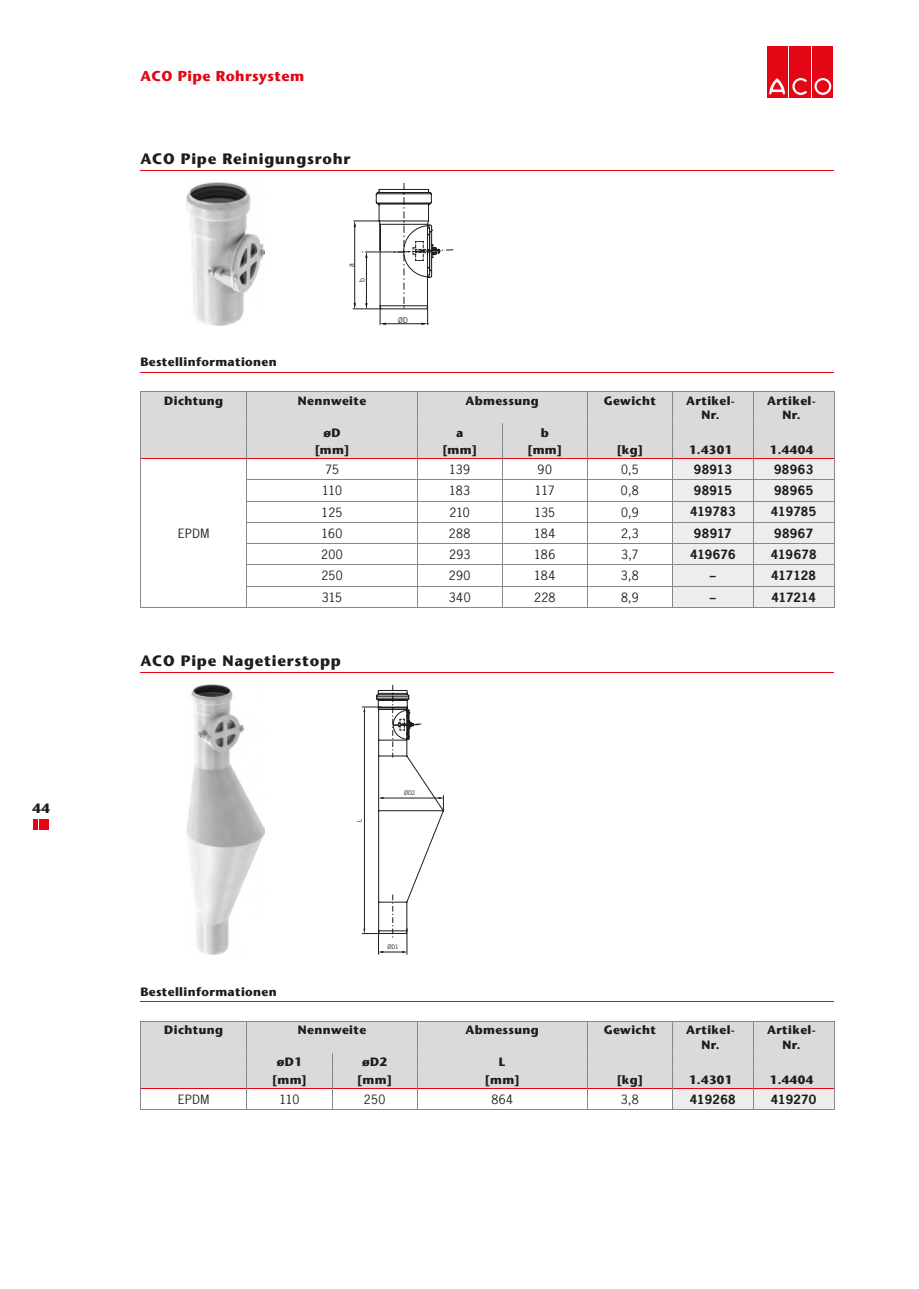
<style>
.page{position:relative;width:919px;height:1289px;background:#fff}
.page>*{position:absolute;margin:0;border:0;box-sizing:border-box;transform-origin:0 0}
.t1{font:700 15px "Stone Sans";letter-spacing:.05em;color:#1d1d1b}
.t2{font:700 14.25px "Stone Sans";letter-spacing:.03em;color:#e30614}
.t3{font:700 13.5px "Stone Sans";color:#1d1d1b}
.t4{font:700 12px/14.4px "Stone Sans";letter-spacing:.03em;color:#1d1d1b;text-align:center}
.t5{font:12px "News Gothic";letter-spacing:.025em;color:#1d1d1b}
.t6{font:700 12px "News Gothic";letter-spacing:.015em;color:#1d1d1b}
.t7{font:8.55px "News Gothic TOT";color:#1d1d1b}
.t8{font:6.75px "News Gothic TOT";color:#1d1d1b}
</style>
<div class="page">
<svg style="left:787px;top:46px;width:24px;height:51px"></svg>
<div style="left:766px;top:46px;width:21px;height:51px;background:#e30614"></div>
<svg style="left:768px;top:78px;width:17px;height:17px"></svg>
<div style="left:789px;top:46px;width:21px;height:51px;background:#e30614"></div>
<svg style="left:791px;top:77px;width:16px;height:19px"></svg>
<div style="left:812px;top:46px;width:21px;height:51px;background:#e30614"></div>
<svg style="left:813px;top:77px;width:18px;height:18px"></svg>
<div style="left:813px;top:77px;width:18px;height:18px;border:1px solid #e30614;border-radius:50%"></div>
<div style="left:817px;top:81px;width:11px;height:11px;background:#e30614;border-radius:50%"></div>
<div style="left:817px;top:81px;width:11px;height:11px;border:1px solid #e30614;border-radius:50%"></div>
<hr style="left:140px;top:372px;width:693px;height:1px;background:#e30614">
<hr style="left:140px;top:170px;width:693px;height:1px;background:#e30614">
<hr style="left:140px;top:607px;width:107px;height:1px;background:#878787">
<svg style="left:140px;top:391px;width:694px;height:216px"></svg>
<hr style="left:247px;top:607px;width:170px;height:1px;background:#878787">
<hr style="left:417px;top:607px;width:85px;height:1px;background:#878787">
<hr style="left:502px;top:607px;width:85px;height:1px;background:#878787">
<hr style="left:587px;top:607px;width:85px;height:1px;background:#878787">
<hr style="left:672px;top:607px;width:81px;height:1px;background:#878787">
<hr style="left:753px;top:607px;width:81px;height:1px;background:#878787">
<img style="left:186px;top:183px;width:78px;height:142px">
<svg style="left:353px;top:183px;width:100px;height:142px"></svg>
<hr style="left:140px;top:1001px;width:693px;height:1px;background:#e30614">
<hr style="left:140px;top:671px;width:693px;height:1px;background:#e30614">
<hr style="left:140px;top:1020px;width:107px;height:1px;background:#878787">
<hr style="left:247px;top:1020px;width:85px;height:1px;background:#878787">
<hr style="left:332px;top:1020px;width:85px;height:1px;background:#878787">
<hr style="left:417px;top:1020px;width:170px;height:1px;background:#878787">
<hr style="left:587px;top:1020px;width:85px;height:1px;background:#878787">
<hr style="left:672px;top:1020px;width:81px;height:1px;background:#878787">
<hr style="left:753px;top:1020px;width:81px;height:1px;background:#878787">
<hr style="left:140px;top:1109px;width:107px;height:1px;background:#878787">
<svg style="left:140px;top:1021px;width:694px;height:88px"></svg>
<hr style="left:247px;top:1109px;width:85px;height:1px;background:#878787">
<hr style="left:332px;top:1109px;width:85px;height:1px;background:#878787">
<hr style="left:417px;top:1109px;width:170px;height:1px;background:#878787">
<hr style="left:587px;top:1109px;width:85px;height:1px;background:#878787">
<hr style="left:672px;top:1109px;width:81px;height:1px;background:#878787">
<hr style="left:753px;top:1109px;width:81px;height:1px;background:#878787">
<img style="left:187px;top:685px;width:77px;height:269px">
<svg style="left:362px;top:685px;width:82px;height:269px"></svg>
<hr style="left:34px;top:819px;width:4px;height:10px;background:#e30614">
<hr style="left:39px;top:819px;width:4px;height:10px;background:#e30614">
<hr style="left:44px;top:819px;width:4px;height:10px;background:#e30614">
<p class="t3" style="left:33px;top:799px;width:19px">44</p>
<p class="t2" style="left:140px;top:67px;width:165px">ACO Pipe Rohrsystem</p>
<p class="t1" style="left:140px;top:150px;width:211px">ACO Pipe Reinigungsrohr</p>
<p class="t7" style="left:346px;top:267px;width:5px;rotate:-90deg">a</p>
<p class="t4" style="left:140px;top:355px;width:138px">Bestellinformationen</p>
<p class="t7" style="left:357px;top:282px;width:5px;rotate:-90deg">b</p>
<p class="t7" style="left:398px;top:315px;width:11px">ØD</p>
<p class="t4" style="left:164px;top:393px;width:60px">Dichtung</p>
<p class="t4" style="left:298px;top:393px;width:70px">Nennweite</p>
<p class="t4" style="left:465px;top:393px;width:75px">Abmessung</p>
<p class="t4" style="left:603px;top:393px;width:54px">Gewicht</p>
<p class="t4" style="left:686px;top:393px;width:50px">Artikel-<br>Nr.</p>
<p class="t4" style="left:767px;top:393px;width:50px">Artikel-<br>Nr.</p>
<p class="t4" style="left:323px;top:425px;width:19px">øD</p>
<p class="t4" style="left:456px;top:425px;width:9px">a</p>
<p class="t4" style="left:540px;top:425px;width:10px">b</p>
<p class="t4" style="left:315px;top:443px;width:36px">[mm]</p>
<p class="t4" style="left:442px;top:443px;width:36px">[mm]</p>
<p class="t4" style="left:527px;top:443px;width:36px">[mm]</p>
<p class="t4" style="left:616px;top:443px;width:28px">[kg]</p>
<p class="t4" style="left:689px;top:443px;width:45px">1.4301</p>
<p class="t4" style="left:769px;top:443px;width:45px">1.4404</p>
<p class="t5" style="left:178px;top:525px;width:33px">EPDM</p>
<p class="t5" style="left:325px;top:462px;width:15px">75</p>
<p class="t5" style="left:449px;top:462px;width:22px">139</p>
<p class="t5" style="left:537px;top:462px;width:16px">90</p>
<p class="t5" style="left:621px;top:462px;width:19px">0,5</p>
<p class="t6" style="left:693px;top:461px;width:39px">98913</p>
<p class="t6" style="left:774px;top:461px;width:41px">98963</p>
<p class="t5" style="left:322px;top:483px;width:21px">110</p>
<p class="t5" style="left:449px;top:483px;width:23px">183</p>
<p class="t5" style="left:535px;top:483px;width:21px">117</p>
<p class="t5" style="left:621px;top:483px;width:19px">0,8</p>
<p class="t6" style="left:693px;top:482px;width:40px">98915</p>
<p class="t6" style="left:774px;top:482px;width:41px">98965</p>
<p class="t5" style="left:321px;top:504px;width:22px">125</p>
<p class="t5" style="left:449px;top:504px;width:22px">210</p>
<p class="t5" style="left:534px;top:504px;width:22px">135</p>
<p class="t5" style="left:621px;top:504px;width:19px">0,9</p>
<p class="t6" style="left:690px;top:504px;width:47px">419783</p>
<p class="t6" style="left:770px;top:504px;width:47px">419785</p>
<p class="t5" style="left:321px;top:525px;width:22px">160</p>
<p class="t5" style="left:449px;top:525px;width:23px">288</p>
<p class="t5" style="left:534px;top:525px;width:23px">184</p>
<p class="t5" style="left:621px;top:525px;width:19px">2,3</p>
<p class="t6" style="left:693px;top:525px;width:39px">98917</p>
<p class="t6" style="left:774px;top:525px;width:41px">98967</p>
<p class="t5" style="left:321px;top:547px;width:23px">200</p>
<p class="t5" style="left:449px;top:547px;width:23px">293</p>
<p class="t5" style="left:534px;top:547px;width:23px">186</p>
<p class="t5" style="left:621px;top:547px;width:19px">3,7</p>
<p class="t6" style="left:690px;top:546px;width:47px">419676</p>
<p class="t6" style="left:770px;top:546px;width:47px">419678</p>
<p class="t5" style="left:321px;top:568px;width:23px">250</p>
<p class="t5" style="left:449px;top:568px;width:23px">290</p>
<p class="t5" style="left:534px;top:568px;width:23px">184</p>
<p class="t5" style="left:621px;top:568px;width:19px">3,8</p>
<p class="t6" style="left:709px;top:568px;width:7px">–</p>
<p class="t6" style="left:771px;top:568px;width:46px">417128</p>
<p class="t5" style="left:322px;top:589px;width:22px">315</p>
<p class="t5" style="left:449px;top:589px;width:23px">340</p>
<p class="t5" style="left:534px;top:589px;width:23px">228</p>
<p class="t5" style="left:621px;top:589px;width:19px">8,9</p>
<p class="t6" style="left:709px;top:589px;width:7px">–</p>
<p class="t6" style="left:771px;top:589px;width:46px">417214</p>
<p class="t1" style="left:140px;top:652px;width:202px">ACO Pipe Nagetierstopp</p>
<p class="t8" style="left:356px;top:822px;width:4px;rotate:-90deg">L</p>
<p class="t8" style="left:404px;top:789px;width:13px">ØD2</p>
<p class="t4" style="left:140px;top:984px;width:138px">Bestellinformationen</p>
<p class="t8" style="left:387px;top:943px;width:13px">ØD1</p>
<p class="t4" style="left:164px;top:1023px;width:60px">Dichtung</p>
<p class="t4" style="left:298px;top:1023px;width:70px">Nennweite</p>
<p class="t4" style="left:465px;top:1023px;width:75px">Abmessung</p>
<p class="t4" style="left:603px;top:1023px;width:54px">Gewicht</p>
<p class="t4" style="left:686px;top:1023px;width:50px">Artikel-<br>Nr.</p>
<p class="t4" style="left:767px;top:1023px;width:50px">Artikel-<br>Nr.</p>
<p class="t4" style="left:277px;top:1054px;width:27px">øD1</p>
<p class="t4" style="left:362px;top:1054px;width:27px">øD2</p>
<p class="t4" style="left:499px;top:1054px;width:8px">L</p>
<p class="t4" style="left:272px;top:1072px;width:36px">[mm]</p>
<p class="t4" style="left:357px;top:1072px;width:36px">[mm]</p>
<p class="t4" style="left:485px;top:1072px;width:36px">[mm]</p>
<p class="t4" style="left:616px;top:1072px;width:28px">[kg]</p>
<p class="t4" style="left:689px;top:1072px;width:45px">1.4301</p>
<p class="t4" style="left:769px;top:1072px;width:45px">1.4404</p>
<p class="t5" style="left:178px;top:1091px;width:33px">EPDM</p>
<p class="t5" style="left:279px;top:1091px;width:21px">110</p>
<p class="t5" style="left:364px;top:1091px;width:23px">250</p>
<p class="t5" style="left:491px;top:1091px;width:23px">864</p>
<p class="t5" style="left:621px;top:1091px;width:19px">3,8</p>
<p class="t6" style="left:689px;top:1091px;width:47px">419268</p>
<p class="t6" style="left:770px;top:1091px;width:47px">419270</p>
</div>
